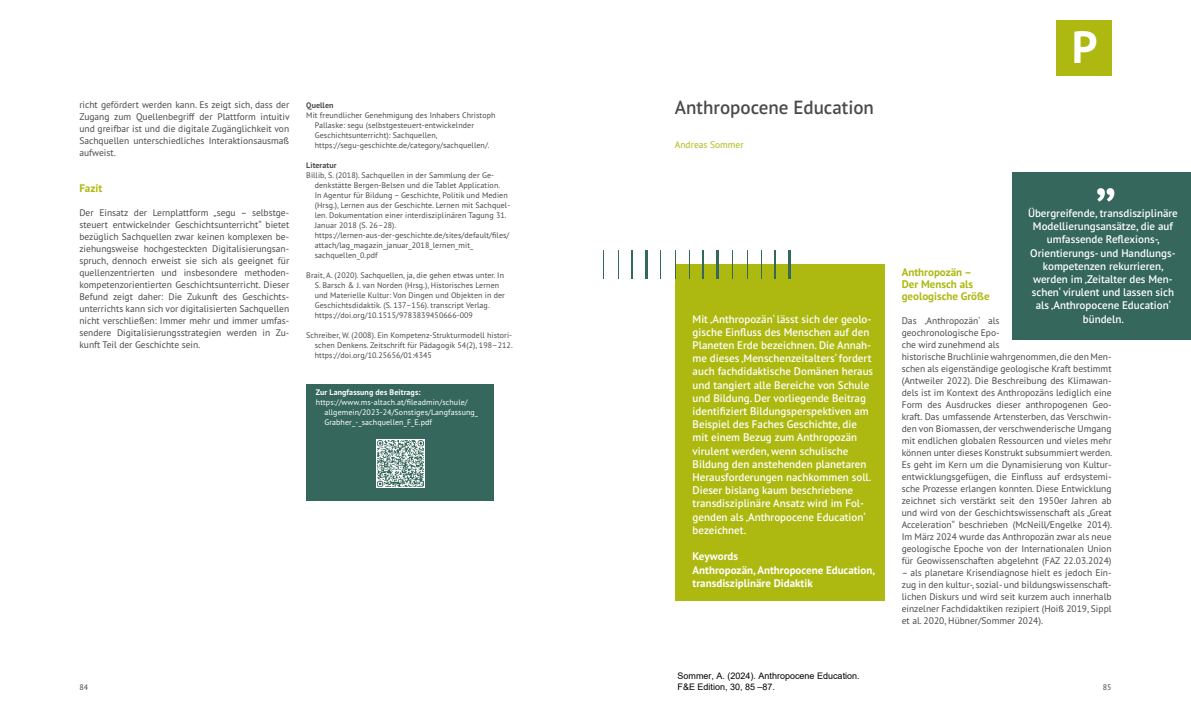
<style>
.page{position:relative;width:1191px;height:709px;background:#fff}
.page>*{position:absolute;margin:0;border:0;box-sizing:border-box;transform-origin:0 0}
.t1{font:600 60px "PT Sans Pro";color:#fff}
.t2{font:700 45px "PT Sans Pro";color:#fff}
.t3{font:600 19px "PT Sans Pro";color:#4a4a49}
.t4{font:600 11px/13.2px "PT Sans Pro";color:#fff}
.t5{font:700 11px/13.2px "PT Sans Pro";color:#fff}
.t6{font:700 11px/12px "PT Sans Pro";color:#adb910}
.t7{font:9.5px/12px "PT Sans Pro";color:#4a4a49;text-align:justify}
.t8{font:9.5px "PT Sans Pro";color:#adb910}
.t9{font:9px/10.8px "Arial";color:#000}
.t10{font:8px/10px "PT Sans Pro";letter-spacing:.01em;color:#4a4a49}
.t11{font:8px/10px "PT Sans Pro";letter-spacing:.01em;color:#fff}
.t12{font:700 8px "PT Sans Pro";letter-spacing:.01em;color:#fff}
.t13{font:700 8px "PT Sans Pro";letter-spacing:.01em;color:#4a4a49}
</style>
<div class="page">
<div style="left:306px;top:384px;width:187px;height:116px;background:#35675c"></div>
<img style="left:377px;top:440px;width:48px;height:48px">
<div style="left:1055px;top:20px;width:56px;height:56px;background:#adb910"></div>
<div style="left:675px;top:264px;width:209px;height:336px;background:#adb910"></div>
<svg style="left:603px;top:250px;width:1px;height:28px"></svg>
<hr style="left:631px;top:250px;width:2px;height:28px;background:#35675c">
<hr style="left:645px;top:250px;width:2px;height:28px;background:#35675c">
<svg style="left:660px;top:250px;width:1px;height:28px"></svg>
<svg style="left:689px;top:250px;width:1px;height:28px"></svg>
<hr style="left:702px;top:250px;width:2px;height:28px;background:#35675c">
<hr style="left:717px;top:250px;width:2px;height:28px;background:#35675c">
<svg style="left:732px;top:250px;width:1px;height:28px"></svg>
<hr style="left:774px;top:250px;width:2px;height:28px;background:#35675c">
<hr style="left:788px;top:250px;width:2px;height:28px;background:#35675c">
<div style="left:1012px;top:172px;width:179px;height:167px;background:#35675c"></div>
<p class="t7" style="left:79px;top:98px;width:212px">richt gefördert werden kann. Es zeigt sich, dass der Zugang zum Quellenbegriff der Plattform intuitiv und greifbar ist und die digitale Zugänglichkeit von Sachquellen unterschiedliches Interaktionsausmaß aufweist.</p>
<p class="t6" style="left:79px;top:182px;width:24px">Fazit</p>
<p class="t7" style="left:79px;top:206px;width:211px">Der Einsatz der Lernplattform „segu – selbstge&shy;steuert entwickelnder Geschichtsunterricht“ bietet bezüglich Sachquellen zwar keinen komplexen be&shy;ziehungsweise hochgesteckten Digitalisierungsan&shy;spruch, dennoch erweist sie sich als geeignet für quellenzentrierten und insbesondere methoden&shy;kompetenzorientierten Geschichtsunterricht. Dieser Befund zeigt daher: Die Zukunft des Geschichts&shy;unterrichts kann sich vor digitalisierten Sachquellen nicht verschließen: Immer mehr und immer umfas&shy;sendere Digitalisierungsstrategien werden in Zu&shy;kunft Teil der Geschichte sein.</p>
<p class="t13" style="left:306px;top:99px;width:29px">Quellen</p>
<p class="t10" style="left:315px;top:109px;width:182px;text-indent:-9px">Mit freundlicher Genehmigung des Inhabers Christoph Pallaske: segu (selbstgesteuert-entwickelnder Geschichtsunterricht): Sachquellen, https://segu-geschichte.de/category/sachquellen/.</p>
<p class="t13" style="left:306px;top:159px;width:32px">Literatur</p>
<p class="t10" style="left:315px;top:169px;width:197px;text-indent:-9px">Billib, S. (2018). Sachquellen in der Sammlung der Ge&shy;denkstätte Bergen-Belsen und die Tablet Application.<br>In Agentur für Bildung – Geschichte, Politik und Medien (Hrsg.), Lernen aus der Geschichte. Lernen mit Sachquel&shy;len. Dokumentation einer interdisziplinären Tagung 31.<br>Januar 2018 (S. 26–28). https://lernen-aus-der-geschichte.de/sites/default/files/ attach/lag_magazin_januar_2018_lernen_mit_ sachquellen_0.pdf</p>
<p class="t10" style="left:315px;top:269px;width:192px;text-indent:-9px">Brait, A. (2020). Sachquellen, ja, die gehen etwas unter. In S. Barsch &amp; J. van Norden (Hrsg.), Historisches Lernen und Materielle Kultur: Von Dingen und Objekten in der Geschichtsdidaktik. (S. 137–156). transcript Verlag. https://doi.org/10.1515/9783839450666-009</p>
<p class="t10" style="left:315px;top:329px;width:199px;text-align:justify;text-indent:-9px">Schreiber, W. (2008). Ein Kompetenz-Strukturmodell histori&shy;schen Denkens. Zeitschrift für Pädagogik 54(2), 198–212. https://doi.org/10.25656/01:4345</p>
<p class="t12" style="left:316px;top:386px;width:106px">Zur Langfassung des Beitrags:</p>
<p class="t11" style="left:324px;top:396px;width:155px;text-indent:-9px">https://www.ms-altach.at/fileadmin/schule/ allgemein/2023-24/Sonstiges/Langfassung_<br>Grabher_-_sachquellen_F_E.pdf</p>
<h3 class="t3" style="left:675px;top:95px;width:201px">Anthropocene Education</h3>
<p class="t8" style="left:675px;top:139px;width:70px">Andreas Sommer</p>
<p class="t4" style="left:692px;top:312px;width:182px">Mit ‚Anthropozän‘ lässt sich der geolo&shy;gische Einfluss des Menschen auf den Planeten Erde bezeichnen. Die Annah&shy;me dieses ‚Menschenzeitalters‘ fordert auch fachdidaktische Domänen heraus und tangiert alle Bereiche von Schule und Bildung. Der vorliegende Beitrag identifiziert Bildungsperspektiven am Beispiel des Faches Geschichte, die mit einem Bezug zum Anthropozän virulent werden, wenn schulische Bildung den anstehenden planetaren Herausforderungen nachkommen soll.<br>Dieser bislang kaum beschriebene transdisziplinäre Ansatz wird im Fol&shy;genden als ‚Anthropocene Education‘ bezeichnet.</p>
<p class="t5" style="left:692px;top:549px;width:184px">Keywords<br>Anthropozän, Anthropocene Education, transdisziplinäre Didaktik</p>
<h2 class="t2" style="left:1071px;top:18px;width:27px">P</h2>
<h1 class="t1" style="left:1094px;top:135px;width:23px">„</h1>
<p class="t4" style="left:1028px;top:206px;width:151px;text-align:center">Übergreifende, transdisziplinäre<br>Modellierungsansätze, die auf umfassende Reflexions-,<br>Orientierungs- und Handlungs&shy;kompetenzen rekurrieren, werden im ‚Zeitalter des Men&shy;schen‘ virulent und lassen sich als ‚Anthropocene Education‘ bündeln.</p>
<p class="t6" style="left:901px;top:266px;width:89px">Anthropozän –<br>Der Mensch als geologische Größe</p>
<p class="t7" style="left:901px;top:314px;width:212px;text-align:left">Das ‚Anthropozän‘ als<br>geochronologische Epo-<br>che wird zunehmend als<br>historische Bruchlinie wahrgenommen, die den Men&shy;schen als eigenständige geologische Kraft bestimmt (Antweiler 2022). Die Beschreibung des Klimawan&shy;dels ist im Kontext des Anthropozäns lediglich eine Form des Ausdruckes dieser anthropogenen Geo&shy;kraft. Das umfassende Artensterben, das Verschwin&shy;den von Biomassen, der verschwenderische Umgang mit endlichen globalen Ressourcen und vieles mehr können unter dieses Konstrukt subsummiert werden.<br>Es geht im Kern um die Dynamisierung von Kultur&shy;entwicklungsgefügen, die Einfluss auf erdsystemi&shy;sche Prozesse erlangen konnten. Diese Entwicklung zeichnet sich verstärkt seit den 1950er Jahren ab und wird von der Geschichtswissenschaft als „Great Acceleration“ beschrieben (McNeill/Engelke 2014).<br>Im März 2024 wurde das Anthropozän zwar als neue geologische Epoche von der Internationalen Union für Geowissenschaften abgelehnt (FAZ 22.03.2024)</p>
<p class="t7" style="left:901px;top:566px;width:211px">– als planetare Krisendiagnose hielt es jedoch Ein&shy;zug in den kultur-, sozial- und bildungswissenschaft&shy;lichen Diskurs und wird seit kurzem auch innerhalb einzelner Fachdidaktiken rezipiert (Hoiß 2019, Sippl et al. 2020, Hübner/Sommer 2024).</p>
<p class="t9" style="left:677px;top:671px;width:184px">Sommer, A. (2024). Anthropocene Education.<br>F&amp;E Edition, 30, 85 –87.</p>
<p class="t10" style="left:79px;top:682px;width:10px">84</p>
<p class="t10" style="left:1102px;top:682px;width:10px">85</p>
</div>
